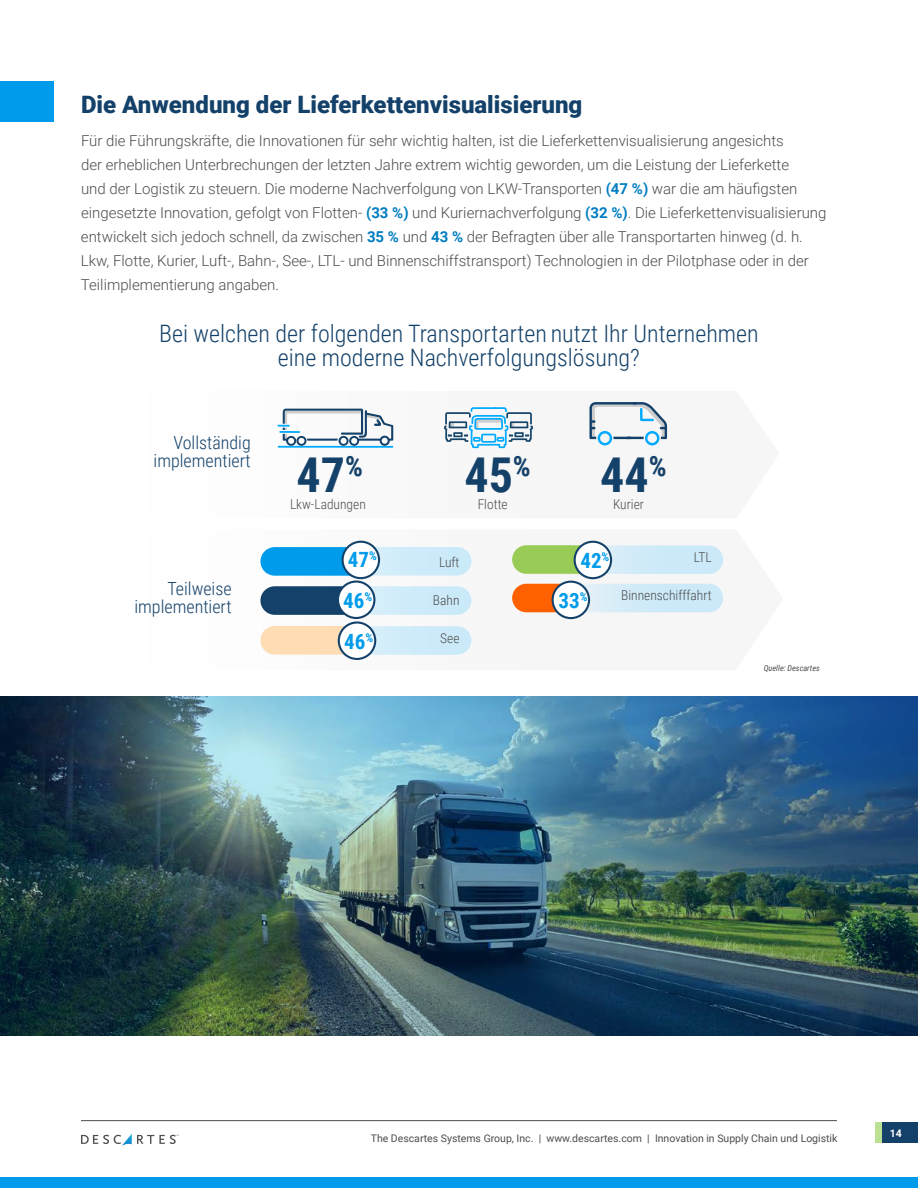
<style>
.page{position:relative;width:918px;height:1188px;background:#fff}
.page>*{position:absolute;margin:0;border:0;box-sizing:border-box;transform-origin:0 0}
.t1{font:700 48px "Roboto Condensed";color:#134169}
.t2{font:300 24px/24px "Roboto Condensed";color:#134169;text-align:center}
.t3{font:900 24px "Roboto";color:#134169}
.t4{font:700 21px/40.8px "Roboto Condensed";color:#009ceb}
.t5{font:300 18px/18px "Roboto Condensed";color:#134169;text-align:right}
.t6{font:300 15px/24px "Roboto";color:#4d4d4d}
.t7{font:300 13.5px "Roboto Condensed";color:#4d4d4d}
.t8{font:700 11.1px "Roboto";color:#fff}
.t9{font:10.5px "Roboto";color:#4d4d4d}
.t10{font:italic 8.25px "Roboto Condensed";color:#4d4d4d}
.s1{font-weight:700;color:#007dc0}
.s2{font-size:10.5px}
</style>
<div class="page">
<svg style="left:81px;top:1134px;width:98px;height:12px"></svg>
<hr style="left:81px;top:1120px;width:756px;height:1px;background:#4d4d4d">
<div style="left:882px;top:1122px;width:36px;height:21px;background:#134169"></div>
<div style="left:876px;top:1122px;width:6px;height:21px;background:#bce194"></div>
<div style="left:0;top:1177px;width:918px;height:11px;background:#009ceb"></div>
<svg style="left:512px;top:541px;width:211px;height:78px"></svg>
<svg style="left:260px;top:541px;width:211px;height:119px"></svg>
<svg style="left:444px;top:407px;width:89px;height:41px"></svg>
<svg style="left:277px;top:409px;width:116px;height:37px"></svg>
<hr style="left:278px;top:446px;width:115px;height:2px;background:#0af">
<svg style="left:589px;top:402px;width:78px;height:43px"></svg>
<img style="left:0;top:697px;width:918px;height:339px">
<div style="left:0;top:81px;width:54px;height:41px;background:#009ceb"></div>
<h2 class="t3" style="left:81px;top:87px;width:503px">Die Anwendung der Lieferkettenvisualisierung</h2>
<p class="t6" style="left:81px;top:128px;width:747px">Für die Führungskräfte, die Innovationen für sehr wichtig halten, ist die Lieferkettenvisualisierung angesichts<br>der erheblichen Unterbrechungen der letzten Jahre extrem wichtig geworden, um die Leistung der Lieferkette<br>und der Logistik zu steuern. Die moderne Nachverfolgung von LKW-Transporten <span class="s1">(47 %)</span> war die am häufigsten eingesetzte Innovation, gefolgt von Flotten- <span class="s1">(33 %)</span> und Kuriernachverfolgung <span class="s1">(32 %)</span>. Die Lieferkettenvisualisierung entwickelt sich jedoch schnell, da zwischen <span class="s1">35 %</span> und <span class="s1">43 %</span> der Befragten über alle Transportarten hinweg (d. h.<br>Lkw, Flotte, Kurier, Luft-, Bahn-, See-, LTL- und Binnenschiffstransport) Technologien in der Pilotphase oder in der Teilimplementierung angaben.</p>
<h2 class="t2" style="left:159px;top:321px;width:601px">Bei welchen der folgenden Transportarten nutzt Ihr Unternehmen eine moderne Nachverfolgungslösung?</h2>
<p class="t5" style="left:154px;top:433px;width:99px">Vollständig implementiert</p>
<p class="t5" style="left:134px;top:579px;width:99px">Teilweise implementiert</p>
<h1 class="t1" style="left:297px;top:441px;width:68px">47<sup>%</sup></h1>
<h1 class="t1" style="left:600px;top:441px;width:68px">44<sup>%</sup></h1>
<h1 class="t1" style="left:464px;top:441px;width:68px">45<sup>%</sup></h1>
<p class="t7" style="left:290px;top:495px;width:77px">Lkw-Ladungen</p>
<p class="t7" style="left:478px;top:495px;width:32px">Flotte</p>
<p class="t7" style="left:613px;top:495px;width:32px">Kurier</p>
<h3 class="t4" style="left:343px;top:539px;width:35px">47<sup>%<br></sup>46<sup>%<br></sup>46<sup>%</sup></h3>
<h3 class="t4" style="left:559px;top:540px;width:52px;line-height:39.9px;text-indent:22px">42<sup>%<br></sup>33<sup>%</sup></h3>
<p class="t7" style="left:439px;top:552px;width:22px">Luft</p>
<p class="t7" style="left:694px;top:548px;width:19px">LTL</p>
<p class="t7" style="left:433px;top:591px;width:28px">Bahn</p>
<p class="t7" style="left:621px;top:586px;width:92px">Binnenschifffahrt</p>
<p class="t7" style="left:440px;top:629px;width:21px">See</p>
<p class="t10" style="left:764px;top:662px;width:58px">Quelle: Descartes</p>
<p class="t9" style="left:371px;top:1131px;width:468px">The Descartes Systems Group, Inc. | www.descartes.com | Innovation in Supply Chain und Logistik</p>
<p class="t8" style="left:889px;top:1126px;width:15px">14<span class="s2">14</span></p>
</div>
